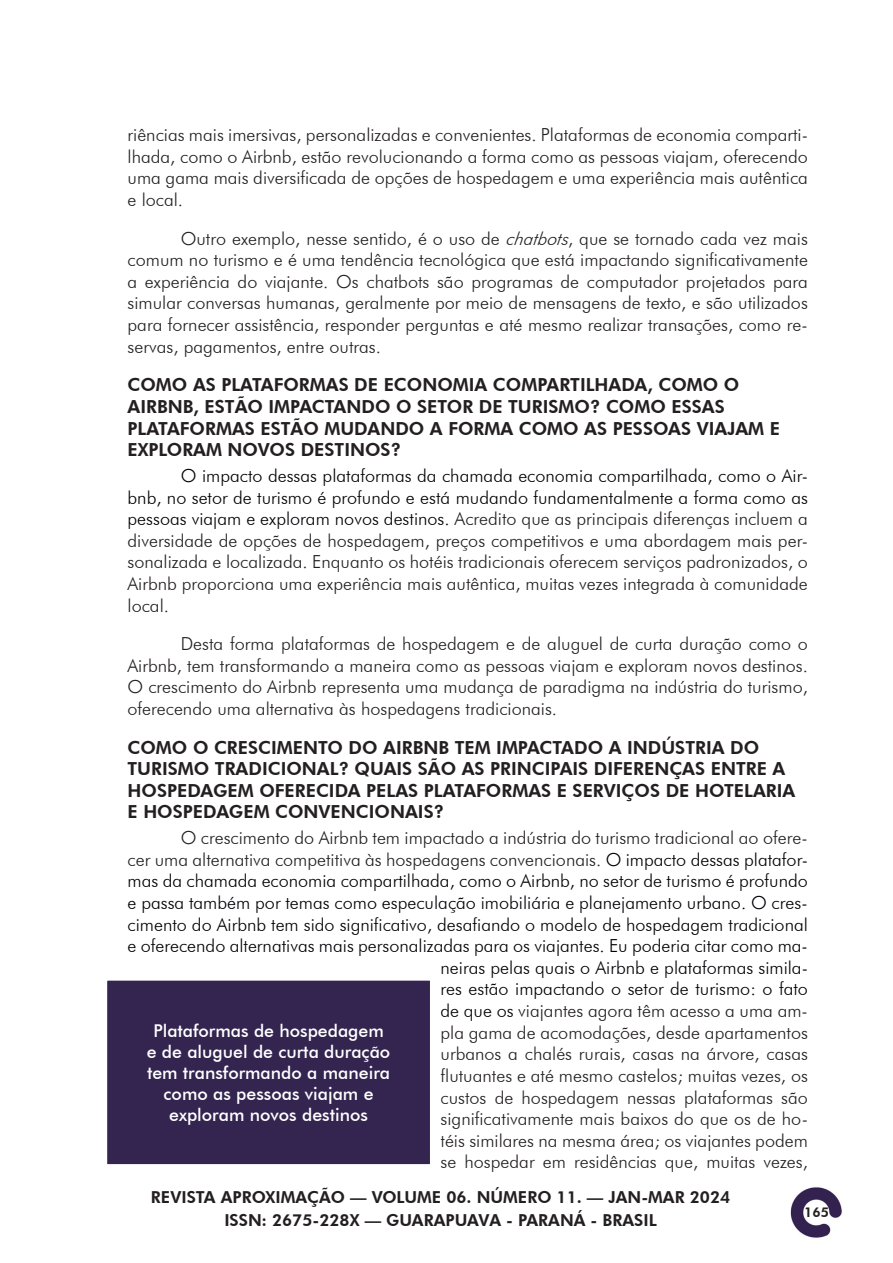
<style>
.page{position:relative;width:893px;height:1263px;background:#fff}
.page>*{position:absolute;margin:0;border:0;box-sizing:border-box;transform-origin:0 0}
.t1{font:300 18px/21.6px "Futura BT";color:#231f20;text-align:justify}
.t2{font:800 18px/21.6px "Futura BT";color:#231f20}
.t3{font:500 17.7px/21.1px "Futura BT";color:#fff;text-align:center}
.t4{font:800 16.5px/23.2px "Futura BT";color:#231f20;text-align:center}
.t5{font:800 13.5px "Futura BT";color:#231f20}
.s1{font-style:italic}
.s2{color:#020206}
</style>
<div class="page">
<img style="left:790px;top:1187px;width:52px;height:51px">
<div style="left:107px;top:980px;width:323px;height:185px;background:#332450"></div>
<p class="t1" style="left:128px;top:124px;width:682px">riências mais imersivas, personalizadas e convenientes. Plataformas de economia comparti&shy;lhada, como o Airbnb, estão revolucionando a forma como as pessoas viajam, oferecendo uma gama mais diversificada de opções de hospedagem e uma experiência mais autêntica e local.</p>
<p class="t1" style="left:128px;top:227px;width:682px;text-indent:53px">Outro exemplo, nesse sentido, é o uso de <span class="s1">chatbots</span>, que se tornado cada vez mais comum no turismo e é uma tendência tecnológica que está impactando significativamente a experiência do viajante. Os chatbots são programas de computador projetados para simular conversas humanas, geralmente por meio de mensagens de texto, e são utilizados para fornecer assistência, responder perguntas e até mesmo realizar transações, como re&shy;servas, pagamentos, entre outras.</p>
<p class="t2" style="left:128px;top:374px;width:654px">COMO AS PLATAFORMAS DE ECONOMIA COMPARTILHADA, COMO O AIRBNB, ESTÃO IMPACTANDO O SETOR DE TURISMO? COMO ESSAS PLATAFORMAS ESTÃO MUDANDO A FORMA COMO AS PESSOAS VIAJAM E EXPLORAM NOVOS DESTINOS?</p>
<p class="t1" style="left:128px;top:465px;width:682px;text-indent:53px"><span class="s2">O impacto dessas plataformas da chamada economia compartilhada, como o Air&shy;bnb, no setor de turismo é profundo e está mudando fundamentalmente a forma como as pessoas viajam e exploram novos destinos.</span> Acredito que as principais diferenças incluem a diversidade de opções de hospedagem, preços competitivos e uma abordagem mais per&shy;sonalizada e localizada. Enquanto os hotéis tradicionais oferecem serviços padronizados, o Airbnb proporciona uma experiência mais autêntica, muitas vezes integrada à comunidade local.</p>
<p class="t1" style="left:128px;top:633px;width:682px;text-indent:53px">Desta forma plataformas de hospedagem e de aluguel de curta duração como o Airbnb, tem transformando a maneira como as pessoas viajam e exploram novos destinos.<br>O crescimento do Airbnb representa uma mudança de paradigma na indústria do turismo, oferecendo uma alternativa às hospedagens tradicionais.</p>
<p class="t2" style="left:128px;top:736px;width:669px">COMO O CRESCIMENTO DO AIRBNB TEM IMPACTADO A INDÚSTRIA DO TURISMO TRADICIONAL? QUAIS SÃO AS PRINCIPAIS DIFERENÇAS ENTRE A HOSPEDAGEM OFERECIDA PELAS PLATAFORMAS E SERVIÇOS DE HOTELARIA E HOSPEDAGEM CONVENCIONAIS?</p>
<p class="t1" style="left:128px;top:827px;width:682px;text-align:right">O crescimento do Airbnb tem impactado a indústria do turismo tradicional ao ofere-<br>cer uma alternativa competitiva às hospedagens convencionais. <span class="s2">O impacto dessas platafor&shy;mas da chamada economia compartilhada, como o Airbnb, no setor de turismo é profundo e passa também por temas como especulação imobiliária e planejamento urbano. O cres&shy;cimento do Airbnb tem sido significativo, desafiando o modelo de hospedagem tradicional e oferecendo alternativas mais personalizadas para os viajantes. Eu poderia citar como ma&shy;neiras pelas quais o Airbnb e plataformas simila-<br>res estão impactando o setor de turismo: o fato<br>de que os</span> viajantes agora têm acesso a uma am-<br>pla gama de acomodações, desde apartamentos<br>urbanos a chalés rurais, casas na árvore, casas<br>flutuantes e até mesmo castelos; muitas vezes, os<br>custos de hospedagem nessas plataformas são<br>significativamente mais baixos do que os de ho-<br>téis similares na mesma área; os viajantes podem<br>se hospedar em residências que, muitas vezes,</p>
<p class="t3" style="left:147px;top:1020px;width:245px">Plataformas de hospedagem e de aluguel de curta duração tem transformando a maneira como as pessoas viajam e exploram novos destinos</p>
<p class="t4" style="left:151px;top:1185px;width:581px">REVISTA APROXIMAÇÃO — VOLUME 06. NÚMERO 11. — JAN-MAR 2024<br>ISSN: 2675-228X — GUARAPUAVA - PARANÁ - BRASIL</p>
<p class="t5" style="left:804px;top:1204px;width:26px">165</p>
</div>
